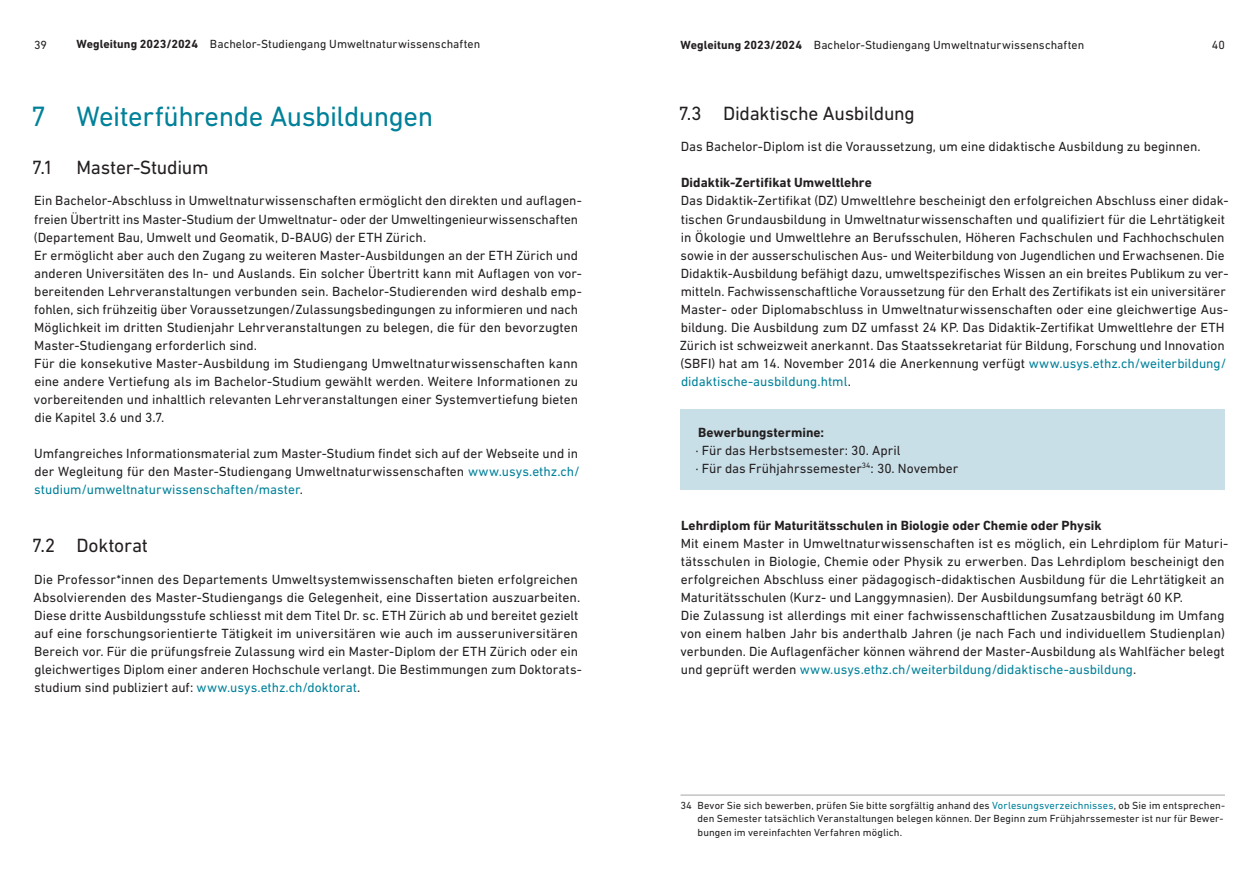
<style>
.page{position:relative;width:1259px;height:893px;background:#fff}
.page>*{position:absolute;margin:0;border:0;box-sizing:border-box;transform-origin:0 0}
.Inhalt_1__DIN_Next_R{font:28.5px "DIN Next LT Pro";letter-spacing:-.015em;color:#00819a}
.Inhalt_2__DIN_Next_R{font:19.5px "DIN Next LT Pro";letter-spacing:-.015em;color:#231f20}
.Lauftext_Standard__B{font:13.5px/18px "DIN Next LT Pro";color:#231f20}
.Lauftext_Standard__B-2{font:700 13.5px "DIN Next LT Pro";letter-spacing:.005em;color:#231f20}
.t1{font:12px "DIN Next LT Pro";letter-spacing:.005em;color:#231f20}
.Infotext_XS_und_Fuss{font:10.5px "DIN Next LT Pro";letter-spacing:.01em;color:#231f20}
.s1{font-weight:700}
.s2{color:#00819a}
</style>
<div class="page">
<div style="left:680px;top:409px;width:544px;height:81px;background:#c9dfe8"></div>
<hr style="left:680px;top:795px;width:545px;height:1px;background:#a4a5a9">
<p class="t1" style="left:34px;top:38px;width:15px">39</p>
<p class="t1" style="left:77px;top:37px;width:405px"><span class="s1">Wegleitung 2023/2024</span> Bachelor-Studiengang Umweltnaturwissenschaften</p>
<p class="t1" style="left:680px;top:38px;width:405px"><span class="s1">Wegleitung 2023/2024</span> Bachelor-Studiengang Umweltnaturwissenschaften</p>
<p class="t1" style="left:1211px;top:38px;width:15px">40</p>
<p class="Inhalt_1__DIN_Next_R" style="left:31px;top:100px;width:404px">7 Weiterführende Ausbildungen</p>
<p class="Inhalt_2__DIN_Next_R" style="left:32px;top:156px;width:178px">7.1 Master-Studium</p>
<p class="Lauftext_Standard__B" style="left:34px;top:192px;width:549px">Ein Bachelor-Abschluss in Umweltnaturwissenschaften ermöglicht den direkten und auflagen&shy;freien Übertritt ins Master-Studium der Umweltnatur- oder der Umweltingenieurwissenschaften (Departement Bau, Umwelt und Geomatik, D-BAUG) der ETH Zürich.</p>
<p class="Lauftext_Standard__B" style="left:34px;top:246px;width:549px">Er ermöglicht aber auch den Zugang zu weiteren Master-Ausbildungen an der ETH Zürich und anderen Universitäten des In- und Auslands. Ein solcher Übertritt kann mit Auflagen von vor&shy;bereitenden Lehrveranstaltungen verbunden sein. Bachelor-Studierenden wird deshalb emp&shy;fohlen, sich frühzeitig über Voraussetzungen/Zulassungsbedingungen zu informieren und nach Möglichkeit im dritten Studienjahr Lehrveranstaltungen zu belegen, die für den bevorzugten Master-Studiengang erforderlich sind.</p>
<p class="Lauftext_Standard__B" style="left:34px;top:354px;width:546px;text-align:justify">Für die konsekutive Master-Ausbildung im Studiengang Umweltnaturwissenschaften kann eine andere Vertiefung als im Bachelor-Studium gewählt werden. Weitere Informationen zu vorbereitenden und inhaltlich relevanten Lehrveranstaltungen einer Systemvertiefung bieten die Kapitel 3.6 und 3.7.</p>
<p class="Lauftext_Standard__B" style="left:34px;top:444px;width:547px">Umfangreiches Informationsmaterial zum Master-Studium findet sich auf der Webseite und in der Wegleitung für den Master-Studiengang Umweltnaturwissenschaften <span class="s2">www.usys.ethz.ch/ studium/umweltnaturwissenschaften/master</span>.</p>
<p class="Inhalt_2__DIN_Next_R" style="left:32px;top:534px;width:118px">7.2 Doktorat</p>
<p class="Lauftext_Standard__B" style="left:34px;top:570px;width:550px">Die Professor*innen des Departements Umweltsystemwissenschaften bieten erfolgreichen Absolvierenden des Master-Studiengangs die Gelegenheit, eine Dissertation auszuarbeiten.<br>Diese dritte Ausbildungsstufe schliesst mit dem Titel Dr. sc. ETH Zürich ab und bereitet gezielt auf eine forschungsorientierte Tätigkeit im universitären wie auch im ausseruniversitären Bereich vor. Für die prüfungsfreie Zulassung wird ein Master-Diplom der ETH Zürich oder ein gleichwertiges Diplom einer anderen Hochschule verlangt. Die Bestimmungen zum Doktorats&shy;studium sind publiziert auf: <span class="s2">www.usys.ethz.ch/doktorat</span>.</p>
<p class="Inhalt_2__DIN_Next_R" style="left:678px;top:102px;width:238px">7.3 Didaktische Ausbildung</p>
<p class="Lauftext_Standard__B" style="left:681px;top:138px;width:521px">Das Bachelor-Diplom ist die Voraussetzung, um eine didaktische Ausbildung zu beginnen.</p>
<p class="Lauftext_Standard__B-2" style="left:681px;top:175px;width:192px">Didaktik-Zertifikat Umweltlehre</p>
<p class="Lauftext_Standard__B" style="left:680px;top:192px;width:550px">Das Didaktik-Zertifikat (DZ) Umweltlehre bescheinigt den erfolgreichen Abschluss einer didak&shy;tischen Grundausbildung in Umweltnaturwissenschaften und qualifiziert für die Lehrtätigkeit in Ökologie und Umweltlehre an Berufsschulen, Höheren Fachschulen und Fachhochschulen sowie in der ausserschulischen Aus- und Weiterbildung von Jugendlichen und Erwachsenen. Die Didaktik-Ausbildung befähigt dazu, umweltspezifisches Wissen an ein breites Publikum zu ver&shy;mitteln. Fachwissenschaftliche Voraussetzung für den Erhalt des Zertifikats ist ein universitärer Master- oder Diplomabschluss in Umweltnaturwissenschaften oder eine gleichwertige Aus&shy;bildung. Die Ausbildung zum DZ umfasst 24 KP. Das Didaktik-Zertifikat Umweltlehre der ETH Zürich ist schweizweit anerkannt. Das Staatssekretariat für Bildung, Forschung und Innovation (SBFI) hat am 14. November 2014 die Anerkennung verfügt <span class="s2">www.usys.ethz.ch/weiterbildung/ didaktische-ausbildung.html</span>.</p>
<p class="Lauftext_Standard__B-2" style="left:698px;top:424px;width:128px">Bewerbungstermine:</p>
<p class="Lauftext_Standard__B" style="left:695px;top:441px;width:206px">· Für das Herbstsemester: 30. April</p>
<p class="Lauftext_Standard__B" style="left:695px;top:459px;width:264px">· Für das Frühjahrssemester<sup>34</sup>: 30. November</p>
<p class="Lauftext_Standard__B-2" style="left:681px;top:517px;width:422px">Lehrdiplom für Maturitätsschulen in Biologie oder Chemie oder Physik</p>
<p class="Lauftext_Standard__B" style="left:681px;top:534px;width:549px">Mit einem Master in Umweltnaturwissenschaften ist es möglich, ein Lehrdiplom für Maturi&shy;tätsschulen in Biologie, Chemie oder Physik zu erwerben. Das Lehrdiplom bescheinigt den erfolgreichen Abschluss einer pädagogisch-didaktischen Ausbildung für die Lehrtätigkeit an Maturitätsschulen (Kurz- und Langgymnasien). Der Ausbildungsumfang beträgt 60 KP.</p>
<p class="Lauftext_Standard__B" style="left:680px;top:606px;width:546px;text-align:justify">Die Zulassung ist allerdings mit einer fachwissenschaftlichen Zusatzausbildung im Umfang von einem halben Jahr bis anderthalb Jahren (je nach Fach und individuellem Studienplan) verbunden. Die Auflagenfächer können während der Master-Ausbildung als Wahlfächer belegt und geprüft werden <span class="s2">www.usys.ethz.ch/weiterbildung/didaktische-ausbildung</span>.</p>
<p class="Infotext_XS_und_Fuss" style="left:680px;top:799px;width:546px">34 Bevor Sie sich bewerben, prüfen Sie bitte sorgfältig anhand des <span class="s2">Vorlesungsverzeichnisses</span>, ob Sie im entsprechen-</p>
<p class="Infotext_XS_und_Fuss" style="left:697px;top:812px;width:527px">den Semester tatsächlich Veranstaltungen belegen können. Der Beginn zum Frühjahrssemester ist nur für Bewer-</p>
<p class="Infotext_XS_und_Fuss" style="left:697px;top:826px;width:206px">bungen im vereinfachten Verfahren möglich.</p>
</div>
